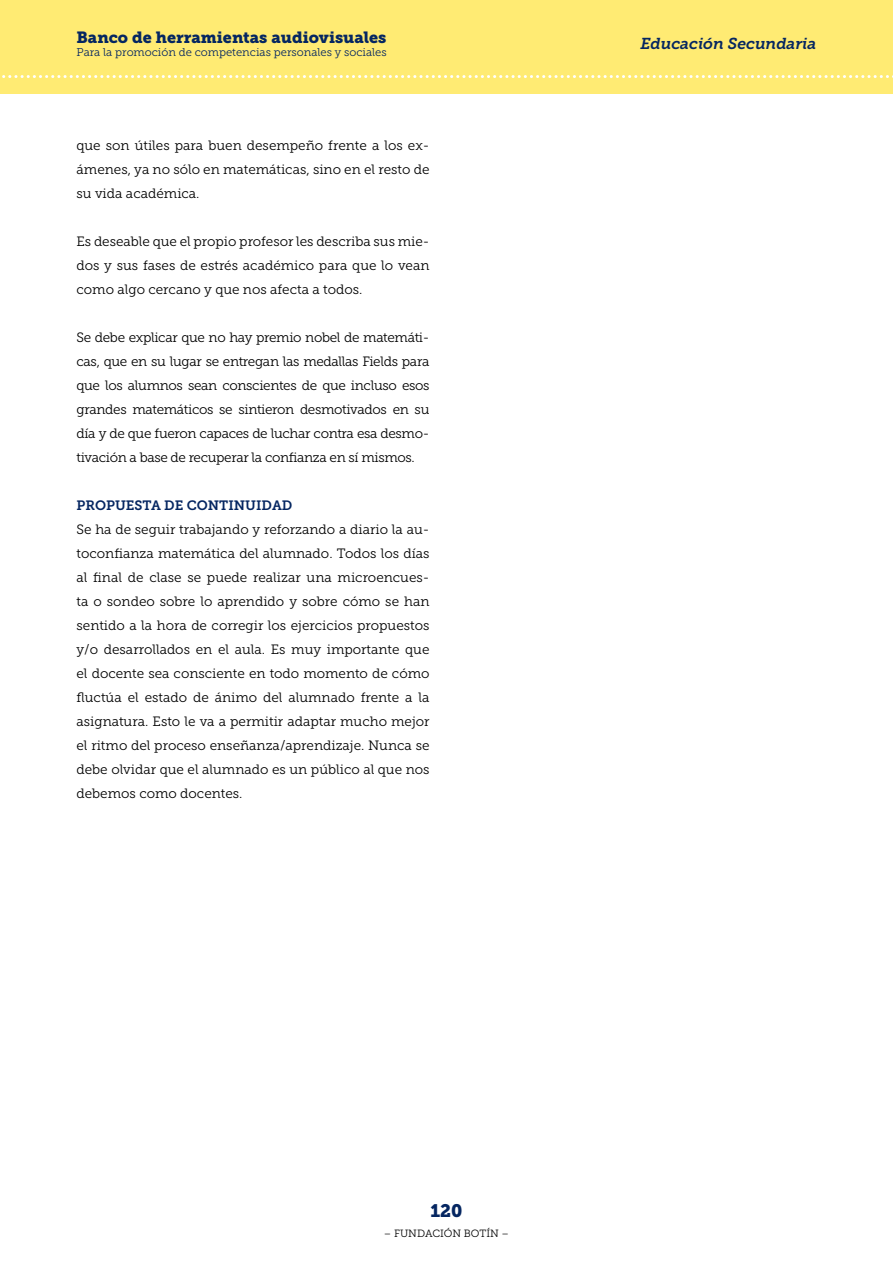
<style>
.page{position:relative;width:893px;height:1263px;background:#fff}
.page>*{position:absolute;margin:0;border:0;box-sizing:border-box;transform-origin:0 0}
.t1{font:18px "Museo Slab 900";color:#052661}
.t2{font:16.2px "Museo Slab 900";color:#052661}
.t3{font:italic 15.75px "Museo Slab 700";color:#052661}
.t4{font:13.5px/24px "Museo Slab 300";color:#000;text-align:justify}
.t5{font:13.5px "Museo Slab 700";color:#052661}
.t6{font:11.25px "Museo Slab 300";color:#052661}
.t7{font:10.5px "Museo Slab 300";color:#000}
</style>
<div class="page">
<div style="left:0;top:0;width:893px;height:94px;background:#ffeb73"></div>
<svg style="left:2px;top:75px;width:891px;height:3px"></svg>
<p class="t2" style="left:77px;top:28px;width:311px">Banco de herramientas audiovisuales</p>
<p class="t6" style="left:77px;top:46px;width:312px">Para la promoción de competencias personales y sociales</p>
<p class="t4" style="left:77px;top:133px;width:354px">que son útiles para buen desempeño frente a los ex&shy;ámenes, ya no sólo en matemáticas, sino en el resto de su vida académica.</p>
<p class="t4" style="left:77px;top:229px;width:354px">Es deseable que el propio profesor les describa sus mie&shy;dos y sus fases de estrés académico para que lo vean como algo cercano y que nos afecta a todos.</p>
<p class="t4" style="left:77px;top:325px;width:354px">Se debe explicar que no hay premio nobel de matemáti&shy;cas, que en su lugar se entregan las medallas Fields para que los alumnos sean conscientes de que incluso esos grandes matemáticos se sintieron desmotivados en su día y de que fueron capaces de luchar contra esa desmo&shy;tivación a base de recuperar la confianza en sí mismos.</p>
<p class="t5" style="left:77px;top:498px;width:217px">PROPUESTA DE CONTINUIDAD</p>
<p class="t4" style="left:77px;top:517px;width:354px">Se ha de seguir trabajando y reforzando a diario la au&shy;toconfianza matemática del alumnado. Todos los días al final de clase se puede realizar una microencues&shy;ta o sondeo sobre lo aprendido y sobre cómo se han sentido a la hora de corregir los ejercicios propuestos y/o desarrollados en el aula. Es muy importante que el docente sea consciente en todo momento de cómo fluctúa el estado de ánimo del alumnado frente a la asignatura. Esto le va a permitir adaptar mucho mejor el ritmo del proceso enseñanza/aprendizaje. Nunca se debe olvidar que el alumnado es un público al que nos debemos como docentes.</p>
<p class="t3" style="left:640px;top:34px;width:177px">Educación Secundaria</p>
<h1 class="t1" style="left:430px;top:1201px;width:34px">120</h1>
<p class="t7" style="left:384px;top:1227px;width:127px">– FUNDACIÓN BOTÍN –</p>
</div>
